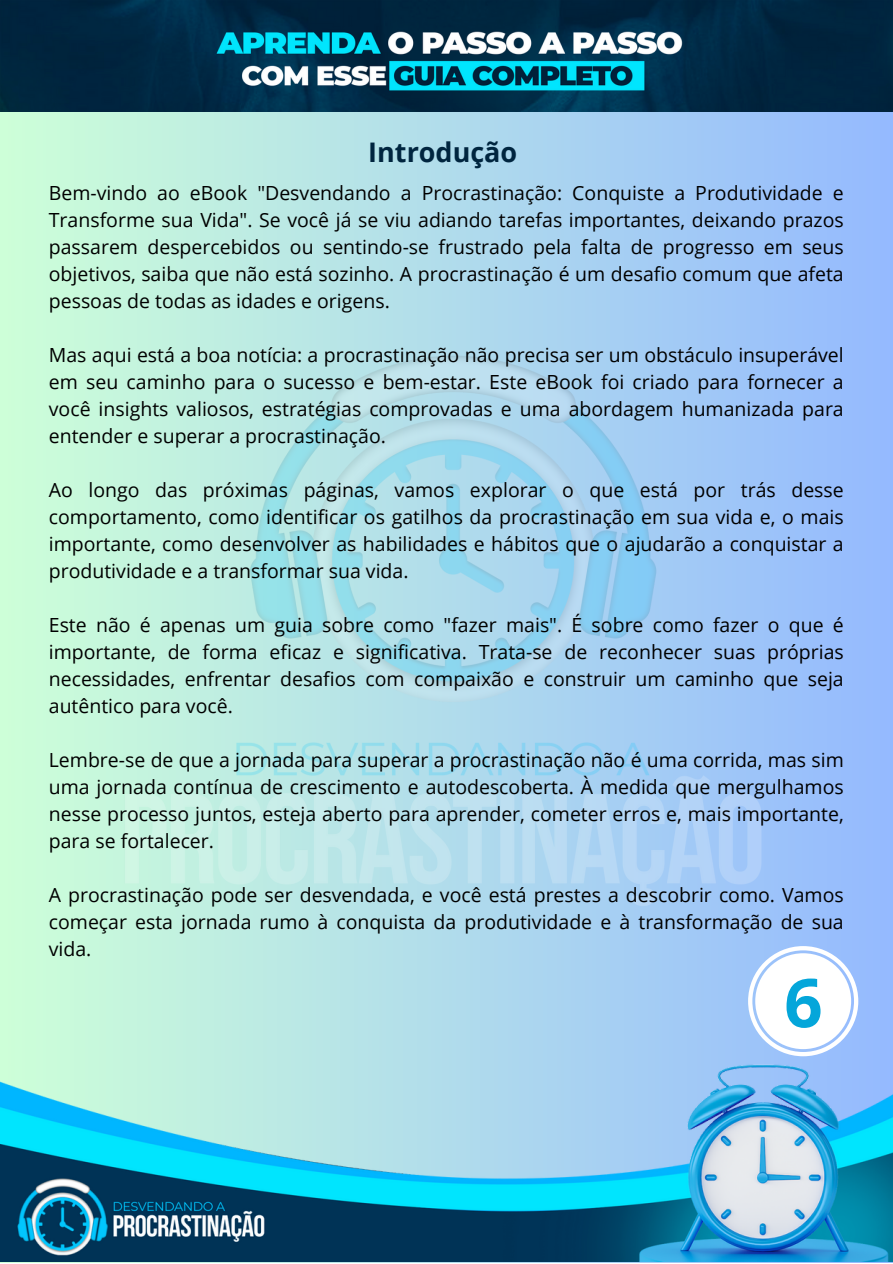
<style>
.page{position:relative;width:893px;height:1264px;background:#fff}
.page>*{position:absolute;margin:0;border:0;box-sizing:border-box;transform-origin:0 0}
.t1{font:700 67.5px "Open Sans";color:#04a6da}
.t2{font:700 27px "Open Sans";color:#00253f}
.t3{font:19.5px/27px "Open Sans";color:#000;text-align:justify}
</style>
<div class="page">
<div style="left:0;top:0;width:892px;height:1262px;background:linear-gradient(to right,#cdffd8,#94baff)"></div>
<img style="left:112px;top:341px;width:668px;height:579px">
<svg style="left:748px;top:946px;width:110px;height:110px"></svg>
<div style="left:755px;top:953px;width:96px;height:96px;background:#fff;border-radius:50%"></div>
<img style="left:0;top:0;width:892px;height:111px">
<img style="left:0;top:1056px;width:892px;height:205px">
<p class="t2" style="left:368px;top:133px;width:150px">Introdução</p>
<p class="t3" style="left:49px;top:179px;width:796px">Bem-vindo ao eBook "Desvendando a Procrastinação: Conquiste a Produtividade e Transforme sua Vida". Se você já se viu adiando tarefas importantes, deixando prazos passarem despercebidos ou sentindo-se frustrado pela falta de progresso em seus objetivos, saiba que não está sozinho. A procrastinação é um desafio comum que afeta pessoas de todas as idades e origens.</p>
<p class="t3" style="left:49px;top:341px;width:796px">Mas aqui está a boa notícia: a procrastinação não precisa ser um obstáculo insuperável em seu caminho para o sucesso e bem-estar. Este eBook foi criado para fornecer a você insights valiosos, estratégias comprovadas e uma abordagem humanizada para entender e superar a procrastinação.</p>
<p class="t3" style="left:49px;top:476px;width:796px">Ao longo das próximas páginas, vamos explorar o que está por trás desse comportamento, como identificar os gatilhos da procrastinação em sua vida e, o mais importante, como desenvolver as habilidades e hábitos que o ajudarão a conquistar a produtividade e a transformar sua vida.</p>
<p class="t3" style="left:49px;top:611px;width:796px">Este não é apenas um guia sobre como "fazer mais". É sobre como fazer o que é importante, de forma eficaz e significativa. Trata-se de reconhecer suas próprias necessidades, enfrentar desafios com compaixão e construir um caminho que seja autêntico para você.</p>
<p class="t3" style="left:49px;top:746px;width:796px">Lembre-se de que a jornada para superar a procrastinação não é uma corrida, mas sim uma jornada contínua de crescimento e autodescoberta. À medida que mergulhamos nesse processo juntos, esteja aberto para aprender, cometer erros e, mais importante, para se fortalecer.</p>
<p class="t3" style="left:49px;top:881px;width:796px">A procrastinação pode ser desvendada, e você está prestes a descobrir como. Vamos começar esta jornada rumo à conquista da produtividade e à transformação de sua vida.</p>
<p class="t1" style="left:784px;top:955px;width:40px">6</p>
</div>
